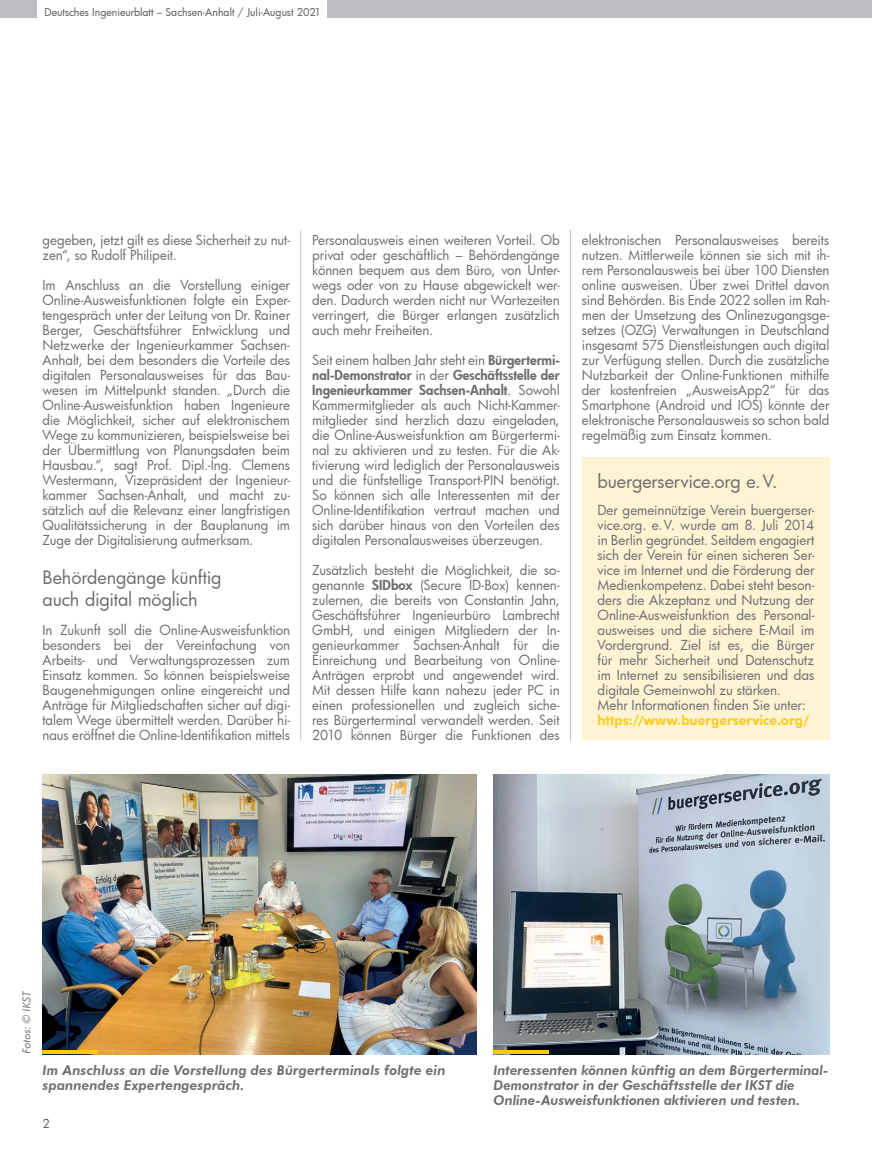
<style>
.page{position:relative;width:872px;height:1170px;background:#fff}
.page>*{position:absolute;margin:0;border:0;box-sizing:border-box;transform-origin:0 0}
.t1{font:18px/21.6px "Futura Bk";letter-spacing:-.01em;color:#6c6d70}
.t2{font:13.5px/15px "Futura Bk";letter-spacing:-.005em;color:#6c6d70;text-align:justify}
.t3{font:italic 800 13.5px/15px "Futura BT";letter-spacing:.005em;color:#6c6d70}
.t4{font:13.5px/15px "Futura Hv";color:#6c6d70}
.t5{font:800 13.5px "Futura BT";letter-spacing:.005em;color:#feca0a}
.t6{font:12px "Futura Bk";color:#57585a}
.t7{font:10.5px "Futura Bk";color:#57585a}
.t8{font:italic 10.5px "Futura Bk";color:#6c6d70}
.s1{font-family:"Futura Hv"}
.s2{font-family:"Futura Bk"}
</style>
<div class="page">
<div style="left:0;top:0;width:36px;height:17px;background:#bcbdc0"></div>
<div style="left:327px;top:0;width:545px;height:17px;background:#bcbdc0"></div>
<hr style="left:300px;top:230px;width:1px;height:510px;background:#bcbdc0">
<hr style="left:570px;top:229px;width:1px;height:511px;background:#bcbdc0">
<div style="left:582px;top:457px;width:247px;height:283px;background:#fef3d2"></div>
<img style="left:43px;top:774px;width:433px;height:279px">
<img style="left:493px;top:774px;width:336px;height:279px">
<hr style="left:43px;top:1050px;width:55px;height:3px;background:#feca0a">
<hr style="left:493px;top:1050px;width:56px;height:3px;background:#feca0a">
<p class="t7" style="left:45px;top:6px;width:278px">Deutsches Ingenieurblatt – Sachsen-Anhalt / Juli-August 2021</p>
<p class="t2" style="left:43px;top:232px;width:249px">gegeben, jetzt gilt es diese Sicherheit zu nut&shy;zen“, so Rudolf Philipeit.</p>
<p class="t2" style="left:43px;top:277px;width:249px">Im Anschluss an die Vorstellung einiger Online-Ausweisfunktionen folgte ein Exper&shy;tengespräch unter der Leitung von Dr. Rainer Berger, Geschäftsführer Entwicklung und Netzwerke der Ingenieurkammer Sachsen-Anhalt, bei dem besonders die Vorteile des digitalen Personalausweises für das Bau&shy;wesen im Mittelpunkt standen. „Durch die Online-Ausweisfunktion haben Ingenieure die Möglichkeit, sicher auf elektronischem Wege zu kommunizieren, beispielsweise bei der Übermittlung von Planungsdaten beim Hausbau.“, sagt Prof. Dipl.-Ing. Clemens Westermann, Vizepräsident der Ingenieur&shy;kammer Sachsen-Anhalt, und macht zu&shy;sätzlich auf die Relevanz einer langfristigen Qualitätssicherung in der Bauplanung im Zuge der Digitalisierung aufmerksam.</p>
<h1 class="t1" style="left:43px;top:566px;width:181px">Behördengänge künftig auch digital möglich</h1>
<p class="t2" style="left:43px;top:622px;width:249px">In Zukunft soll die Online-Ausweisfunktion besonders bei der Vereinfachung von Arbeits- und Verwaltungsprozessen zum Einsatz kommen. So können beispielsweise Baugenehmigungen online eingereicht und Anträge für Mitgliedschaften sicher auf digi&shy;talem Wege übermittelt werden. Darüber hi&shy;naus eröffnet die Online-Identifikation mittels</p>
<p class="t2" style="left:312px;top:232px;width:249px">Personalausweis einen weiteren Vorteil. Ob privat oder geschäftlich – Behördengänge können bequem aus dem Büro, von Unter&shy;wegs oder von zu Hause abgewickelt wer&shy;den. Dadurch werden nicht nur Wartezeiten verringert, die Bürger erlangen zusätzlich auch mehr Freiheiten.</p>
<p class="t2" style="left:312px;top:352px;width:249px">Seit einem halben Jahr steht ein <span class="s1">Bürgertermi-</span></p>
<p class="t4" style="left:312px;top:367px;width:249px">nal-Demonstrator <span class="s2">in der</span> Geschäftsstelle der<br>Ingenieurkammer Sachsen-Anhalt<span class="s2">. Sowohl</span></p>
<p class="t2" style="left:312px;top:397px;width:249px">Kammermitglieder als auch Nicht-Kammer&shy;mitglieder sind herzlich dazu eingeladen, die Online-Ausweisfunktion am Bürgertermi&shy;nal zu aktivieren und zu testen. Für die Ak&shy;tivierung wird lediglich der Personalausweis und die fünfstellige Transport-PIN benötigt.<br>So können sich alle Interessenten mit der Online-Identifikation vertraut machen und sich darüber hinaus von den Vorteilen des digitalen Personalausweises überzeugen.</p>
<p class="t2" style="left:312px;top:562px;width:249px">Zusätzlich besteht die Möglichkeit, die so&shy;genannte <span class="s1">SIDbox</span> (Secure ID-Box) kennen&shy;zulernen, die bereits von Constantin Jahn, Geschäftsführer Ingenieurbüro Lambrecht GmbH, und einigen Mitgliedern der In&shy;genieurkammer Sachsen-Anhalt für die Einreichung und Bearbeitung von Online-Anträgen erprobt und angewendet wird.<br>Mit dessen Hilfe kann nahezu jeder PC in einen professionellen und zugleich siche&shy;res Bürgerterminal verwandelt werden. Seit 2010 können Bürger die Funktionen des</p>
<p class="t2" style="left:582px;top:232px;width:249px">elektronischen Personalausweises bereits nutzen. Mittlerweile können sie sich mit ih&shy;rem Personalausweis bei über 100 Diensten online ausweisen. Über zwei Drittel davon sind Behörden. Bis Ende 2022 sollen im Rah&shy;men der Umsetzung des Onlinezugangsge&shy;setzes (OZG) Verwaltungen in Deutschland insgesamt 575 Dienstleistungen auch digital zur Verfügung stellen. Durch die zusätzliche Nutzbarkeit der Online-Funktionen mithilfe der kostenfreien „AusweisApp2“ für das Smartphone (Android und IOS) könnte der elektronische Personalausweis so schon bald regelmäßig zum Einsatz kommen.</p>
<h1 class="t1" style="left:597px;top:470px;width:182px">buergerservice.org e.V.</h1>
<p class="t2" style="left:597px;top:502px;width:218px;text-align:left">Der gemeinnützige Verein buergerser&shy;vice.org. e.V. wurde am 8. Juli 2014 in Berlin gegründet. Seitdem engagiert sich der Verein für einen sicheren Ser&shy;vice im Internet und die Förderung der Medienkompetenz. Dabei steht beson&shy;ders die Akzeptanz und Nutzung der Online-Ausweisfunktion des Personal&shy;ausweises und die sichere E-Mail im Vordergrund. Ziel ist es, die Bürger für mehr Sicherheit und Datenschutz im Internet zu sensibilisieren und das digitale Gemeinwohl zu stärken.<br>Mehr Informationen finden Sie unter:</p>
<p class="t5" style="left:597px;top:712px;width:213px">https://www.buergerservice.org/</p>
<p class="t8" style="left:20px;top:1053px;width:64px;rotate:-90deg">Fotos: © IKST</p>
<p class="t3" style="left:43px;top:1062px;width:405px">Im Anschluss an die Vorstellung des Bürgerterminals folgte ein spannendes Expertengespräch.</p>
<p class="t3" style="left:493px;top:1062px;width:337px">Interessenten können künftig an dem Bürgerterminal-<br>Demonstrator in der Geschäftsstelle der IKST die<br>Online-Ausweisfunktionen aktivieren und testen.</p>
<p class="t6" style="left:43px;top:1114px;width:9px">2</p>
</div>
